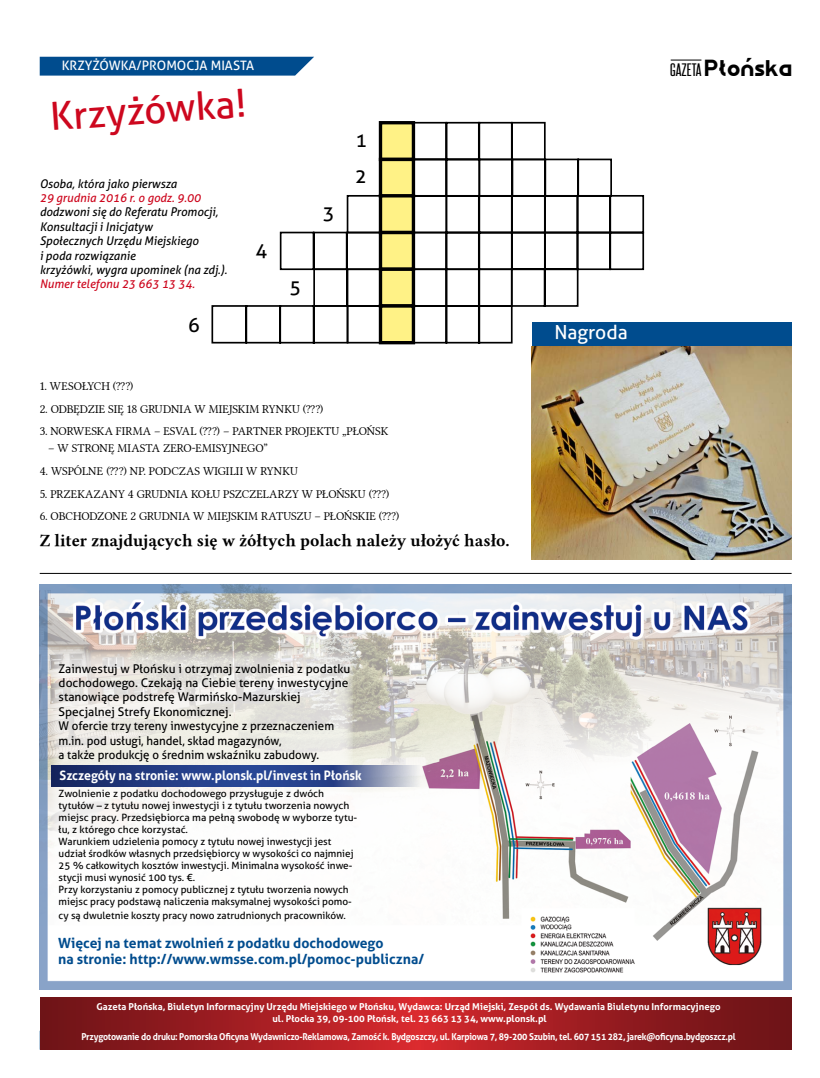
<style>
.page{position:relative;width:820px;height:1078px;background:#fff}
.page>*{position:absolute;margin:0;border:0;box-sizing:border-box;transform-origin:0 0}
.t1{font:38.6px "Aller";color:#cd071e}
.t2{font:28.2px "Wattauchimma";color:#000}
.t3{font:19.5px/36px "Aller";color:#000}
.t4{font:19.4px "Aller";color:#fff}
.t5{font:17px "Linux Libertine GB";color:#000}
.t6{font:700 14px/16.8px "Aller";color:#004c8e}
.t7{font:700 13px "Aller";color:#fff;scale:.95 1}
.t8{font:13px "Aller";color:#fff}
.t9{font:12px/14.4px "Aller";color:#000}
.t10{font:12px "Linux Libertine G";letter-spacing:-.01em;color:#000}
.t11{font:italic 12px/14.4px "Aller";color:#000;scale:.96 1}
.t12{font:italic 12px "Aller";color:#cd071e;scale:.96 1}
.t13{font:10px/12px "Aller";color:#000}
.t14{font:700 9.5px/12px "Aller";color:#fff;text-align:center}
.t15{font:700 9.5px "Aller";letter-spacing:-.025em;color:#fff;scale:.93 1}
.s1{font-family:"Steelfish Rg";font-size:15.5px}
</style>
<div class="page">
<svg style="left:40px;top:57px;width:274px;height:19px;background:#0e5594"></svg>
<hr style="left:670px;top:60px;width:31px;height:1px;background:#000">
<div style="left:531px;top:322px;width:260px;height:25px;background:#004c8e"></div>
<img style="left:531px;top:346px;width:260px;height:213px">
<hr style="left:40px;top:573px;width:751px;height:1px;background:#000">
<svg style="left:40px;top:997px;width:750px;height:52px;background:#84171b"></svg>
<img style="left:40px;top:584px;width:751px;height:405px">
<svg style="left:51px;top:650px;width:301px;height:310px;fill:#f9f8f6"></svg>
<svg style="left:51px;top:765px;width:399px;height:21px;background:#445490"></svg>
<svg style="left:52px;top:930px;width:510px;height:120px"></svg>
<svg style="left:415px;top:121px;width:131px;height:37px"></svg>
<div style="left:380px;top:123px;width:33px;height:36px;background:#fff286"></div>
<div style="left:378px;top:121px;width:37px;height:40px;border:3px solid #000"></div>
<svg style="left:211px;top:158px;width:433px;height:186px"></svg>
<h3 class="t8" style="left:62px;top:58px;width:18px">Krzyżówk</h3>
<h3 class="t8" style="left:128px;top:58px;width:127px">a/Promocja miasta</h3>
<h1 class="t1" style="left:49px;top:93px;width:198px;rotate:-4deg">Krzyżówka!</h1>
<p class="t11" style="left:40px;top:176px;width:144px">Osoba, która jako pierwsza</p>
<p class="t12" style="left:40px;top:190px;width:169px">29 grudnia 2016 r. o godz. 9.00</p>
<p class="t11" style="left:40px;top:205px;width:197px">dodzwoni się do Referatu Promocji,<br>Konsultacji i Inicjatyw<br>Społecznych Urzędu Miejskiego<br>i poda rozwiązanie<br>krzyżówki, wygra upominek (na zdj.).</p>
<p class="t12" style="left:40px;top:277px;width:163px">Numer telefonu 23 663 13 34.</p>
<h3 class="t3" style="left:188px;top:307px;width:13px">6</h3>
<h3 class="t3" style="left:255px;top:232px;width:13px">4</h3>
<h3 class="t3" style="left:289px;top:269px;width:13px">5</h3>
<h3 class="t3" style="left:323px;top:195px;width:13px">3</h3>
<h3 class="t3" style="left:355px;top:122px;width:14px">1<br>2</h3>
<p class="t10" style="left:40px;top:379px;width:29px">1. WESOŁYCH</p>
<p class="t10" style="left:113px;top:379px;width:22px">(???)</p>
<p class="t10" style="left:40px;top:402px;width:47px">2. ODBĘDZIESI</p>
<p class="t10" style="left:117px;top:402px;width:28px">Ę 18 GRUDNIAWMIEJSKIMRYNKU</p>
<p class="t10" style="left:303px;top:402px;width:22px">(???)</p>
<p class="t10" style="left:40px;top:424px;width:27px">3. NORWESKAFIRMA</p>
<p class="t10" style="left:154px;top:424px;width:23px">– ESVAL</p>
<p class="t10" style="left:199px;top:424px;width:37px">(???) – PARTNERPROJEKTU</p>
<p class="t10" style="left:342px;top:424px;width:39px">„PŁOŃSK</p>
<p class="t10" style="left:48px;top:441px;width:15px">– WSTRON</p>
<p class="t10" style="left:108px;top:441px;width:14px">Ę MIASTAZERO</p>
<p class="t10" style="left:192px;top:441px;width:12px">-EMISYJNEGO</p>
<p class="t10" style="left:263px;top:441px;width:6px">”</p>
<p class="t10" style="left:40px;top:464px;width:49px">4. WSPÓLNE</p>
<p class="t10" style="left:106px;top:464px;width:47px">(???) NP. PODCZAS</p>
<p class="t10" style="left:203px;top:464px;width:19px">WIGILIIWRYNKU</p>
<p class="t10" style="left:40px;top:487px;width:25px">5. PRZEKAZANY</p>
<p class="t10" style="left:128px;top:487px;width:14px">4 GRUDNIA</p>
<p class="t10" style="left:191px;top:487px;width:14px">KOŁU</p>
<p class="t10" style="left:223px;top:487px;width:14px">PSZCZELARZYW</p>
<p class="t10" style="left:316px;top:487px;width:35px">PŁOŃSKU</p>
<p class="t10" style="left:368px;top:487px;width:22px">(???)</p>
<p class="t10" style="left:40px;top:509px;width:27px">6. OBCHODZONE</p>
<p class="t10" style="left:130px;top:509px;width:13px">2 GRUDNIAWMIEJSKIMRATUSZU</p>
<p class="t10" style="left:314px;top:509px;width:44px">– PŁOŃSKIE</p>
<p class="t10" style="left:379px;top:509px;width:22px">(???)</p>
<h3 class="t5" style="left:40px;top:529px;width:471px">Z liter znajdujących się w żółtych polach należy ułożyć hasło.</h3>
<p class="t9" style="left:59px;top:661px;width:293px">Zainwestuj w Płońsku i otrzymaj zwolnienia z podatku dochodowego. Czekają na Ciebie tereny inwestycyjne stanowiące podstrefę Warmińsko-Mazurskiej Specjalnej Strefy Ekonomicznej.<br>W ofercie trzy tereny inwestycyjne z przeznaczeniem m.in. pod usługi, handel, skład magazynów,<br>a także produkcję o średnim wskaźniku zabudowy.</p>
<p class="t13" style="left:59px;top:787px;width:300px">Zwolnienie z podatku dochodowego przysługuje z dwóch tytułów – z tytułu nowej inwestycji i z tytułu tworzenia nowych miejsc pracy. Przedsiębiorca ma pełną swobodę w wyborze tytu&shy;łu, z którego chce korzystać.<br>Warunkiem udzielenia pomocy z tytułu nowej inwestycji jest udział środków własnych przedsiębiorcy w wysokości co najmniej 25 % całkowitych kosztów inwestycji. Minimalna wysokość inwe&shy;stycji musi wynosić 100 tys. €.<br>Przy korzystaniu z pomocy publicznej z tytułu tworzenia nowych miejsc pracy podstawą naliczenia maksymalnej wysokości pomo-</p>
<p class="t13" style="left:59px;top:909px;width:288px">cy są dwuletnie koszty pracy nowo zatrudnionych pracowników.</p>
<h3 class="t6" style="left:58px;top:933px;width:367px">Więcej na temat zwolnień z podatku dochodowego<br>na stronie: http://www.wmsse.com.pl/pomoc-publiczna/</h3>
<h3 class="t7" style="left:60px;top:767px;width:319px">Szczegóły na stronie: www.plonsk.pl/invest in Płońsk</h3>
<h2 class="t2" style="left:670px;top:50px;width:124px"><span class="s1">GAZETA</span> Płońska</h2>
<h3 class="t4" style="left:554px;top:320px;width:75px">Nagroda</h3>
<p class="t14" style="left:97px;top:1000px;width:625px">Gazeta Płońska, Biuletyn Informacyjny Urzędu Miejskiego w Płońsku, Wydawca: Urząd Miejski, Zespół ds. Wydawania Biuletynu Informacyjnego ul. Płocka 39, 09-100 Płońsk, tel. 23 663 13 34, www.plonsk.pl</p>
<p class="t15" style="left:81px;top:1029px;width:705px">Przygotowanie do druku: Pomorska Oficyna Wydawniczo-Reklamowa, Zamość k. Bydgoszczy, ul. Karpiowa 7, 89-200 Szubin, tel. 607 151 282, jarek@oficyna.bydgoszcz.pl</p>
</div>
